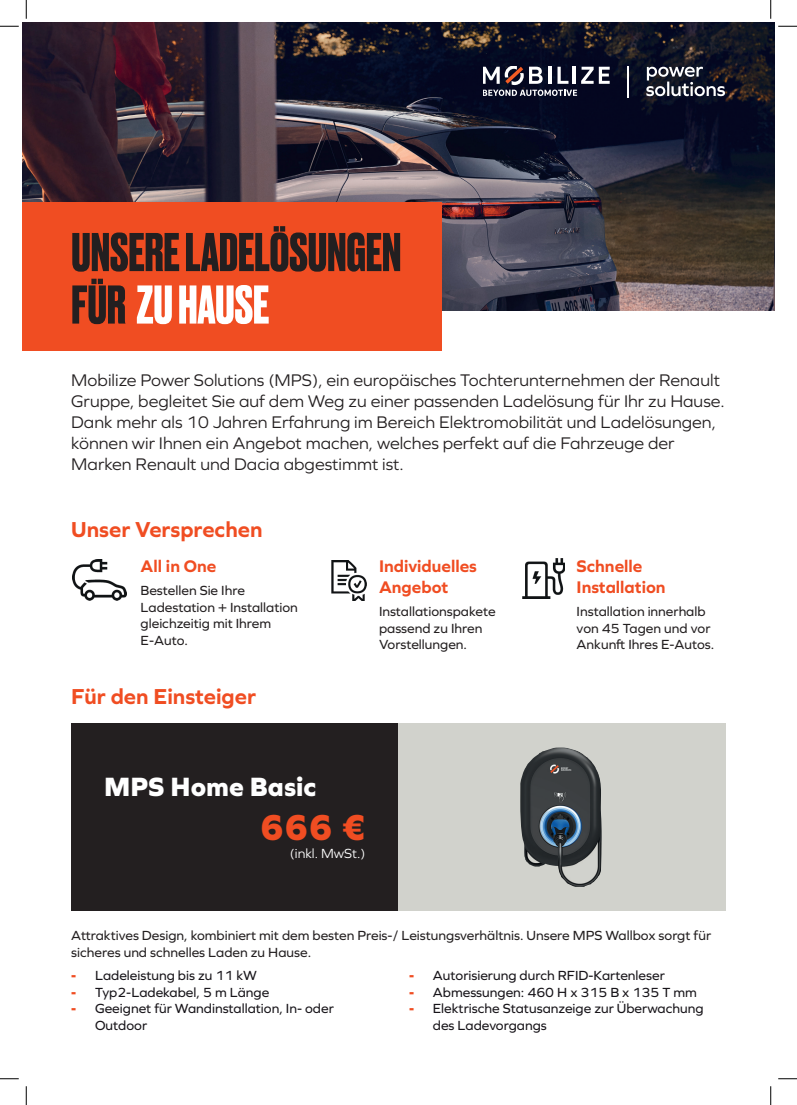
<style>
.page{position:relative;width:797px;height:1105px;background:#fff}
.page>*{position:absolute;margin:0;border:0;box-sizing:border-box;transform-origin:0 0}
.t1{font:700 51.25px/52.5px "Druk";color:#231f20}
.t2{font:800 37.5px "Graphie";color:#f04d22}
.t3{font:800 27.5px "Graphie";color:#fff}
.t4{font:700 22.5px "Graphie";color:#f04d22}
.t5{font:17.5px/21px "Graphie";color:#231f20}
.t6{font:700 17.5px/21px "Graphie";color:#f04d22}
.t7{font:13.75px/16.5px "Graphie";color:#231f20}
.t8{font:13.75px/16.5px "Graphie";color:#171419}
.t9{font:13.75px "Graphie";color:#fff}
.s1{color:#fff}
.s2{font-weight:800;color:#f04d22}
</style>
<div class="page">
<img style="left:23px;top:23px;width:751px;height:287px">
<div style="left:23px;top:203px;width:419px;height:148px;background:#f04d22"></div>
<div style="left:71px;top:723px;width:327px;height:188px;background:#231f20"></div>
<div style="left:398px;top:723px;width:327px;height:188px;background:#d1d2cc"></div>
<img style="left:520px;top:747px;width:81px;height:140px">
<hr style="left:627px;top:66px;width:1px;height:32px;background:#fff">
<svg style="left:646px;top:67px;width:79px;height:35px;background:#494b58"></svg>
<svg style="left:483px;top:66px;width:142px;height:35px"></svg>
<img style="left:73px;top:560px;width:53px;height:40px">
<img style="left:332px;top:560px;width:34px;height:41px">
<img style="left:523px;top:559px;width:41px;height:39px">
<svg style="left:0;top:25px;width:19px;height:2px"></svg>
<svg style="left:778px;top:25px;width:19px;height:2px"></svg>
<svg style="left:0;top:1078px;width:19px;height:1px"></svg>
<svg style="left:778px;top:1078px;width:19px;height:1px"></svg>
<svg style="left:25px;top:0;width:2px;height:19px"></svg>
<svg style="left:25px;top:1086px;width:2px;height:19px"></svg>
<svg style="left:770px;top:0;width:1px;height:19px"></svg>
<svg style="left:770px;top:1086px;width:1px;height:19px"></svg>
<h1 class="t1" style="left:71px;top:223px;width:331px">UNSERE LADELÖSUNGEN<br>FÜR <span class="s1">ZU HAUSE</span></h1>
<p class="t5" style="left:71px;top:369px;width:655px">Mobilize Power Solutions (MPS), ein europäisches Tochterunternehmen der Renault Gruppe, begleitet Sie auf dem Weg zu einer passenden Ladelösung für Ihr zu Hause.<br>Dank mehr als 10 Jahren Erfahrung im Bereich Elektromobilität und Ladelösungen, können wir Ihnen ein Angebot machen, welches perfekt auf die Fahrzeuge der Marken Renault und Dacia abgestimmt ist.</p>
<p class="t4" style="left:71px;top:517px;width:193px">Unser Versprechen</p>
<p class="t6" style="left:141px;top:555px;width:77px">All in One</p>
<p class="t7" style="left:141px;top:582px;width:159px">Bestellen Sie Ihre<br>Ladestation + Installation gleichzeitig mit Ihrem<br>E-Auto.</p>
<p class="t4" style="left:71px;top:683px;width:186px">Für den Einsteiger</p>
<p class="t6" style="left:379px;top:555px;width:99px">Individuelles<br>Angebot</p>
<p class="t7" style="left:379px;top:603px;width:118px">Installationspakete passend zu Ihren<br>Vorstellungen.</p>
<h3 class="t3" style="left:104px;top:771px;width:214px">MPS Home Basic</h3>
<h2 class="t2" style="left:260px;top:805px;width:107px">666 €</h2>
<p class="t9" style="left:290px;top:845px;width:77px">(inkl. MwSt.)</p>
<p class="t6" style="left:576px;top:555px;width:90px">Schnelle<br>Installation</p>
<p class="t7" style="left:576px;top:603px;width:139px">Installation innerhalb von 45 Tagen und vor<br>Ankunft Ihres E-Autos.</p>
<p class="t7" style="left:71px;top:927px;width:641px">Attraktives Design, kombiniert mit dem besten Preis-/ Leistungsverhältnis. Unsere MPS Wallbox sorgt für sicheres und schnelles Laden zu Hause.</p>
<p class="t8" style="left:71px;top:967px;width:187px"><span class="s2">-</span> Ladeleistung bis zu 11 kW</p>
<p class="t8" style="left:71px;top:983px;width:199px"><span class="s2">-</span> Typ2-Ladekabel, 5 m Länge</p>
<p class="t8" style="left:95px;top:1000px;width:240px;text-indent:-24px"><span class="s2">-</span> Geeignet für Wandinstallation, In- oder<br>Outdoor</p>
<p class="t8" style="left:409px;top:967px;width:257px"><span class="s2">-</span> Autorisierung durch RFID-Kartenleser</p>
<p class="t8" style="left:409px;top:983px;width:289px"><span class="s2">-</span> Abmessungen: 460 H x 315 B x 135 T mm</p>
<p class="t8" style="left:433px;top:1000px;width:272px;text-indent:-24px"><span class="s2">-</span> Elektrische Statusanzeige zur Überwachung des Ladevorgangs</p>
</div>
